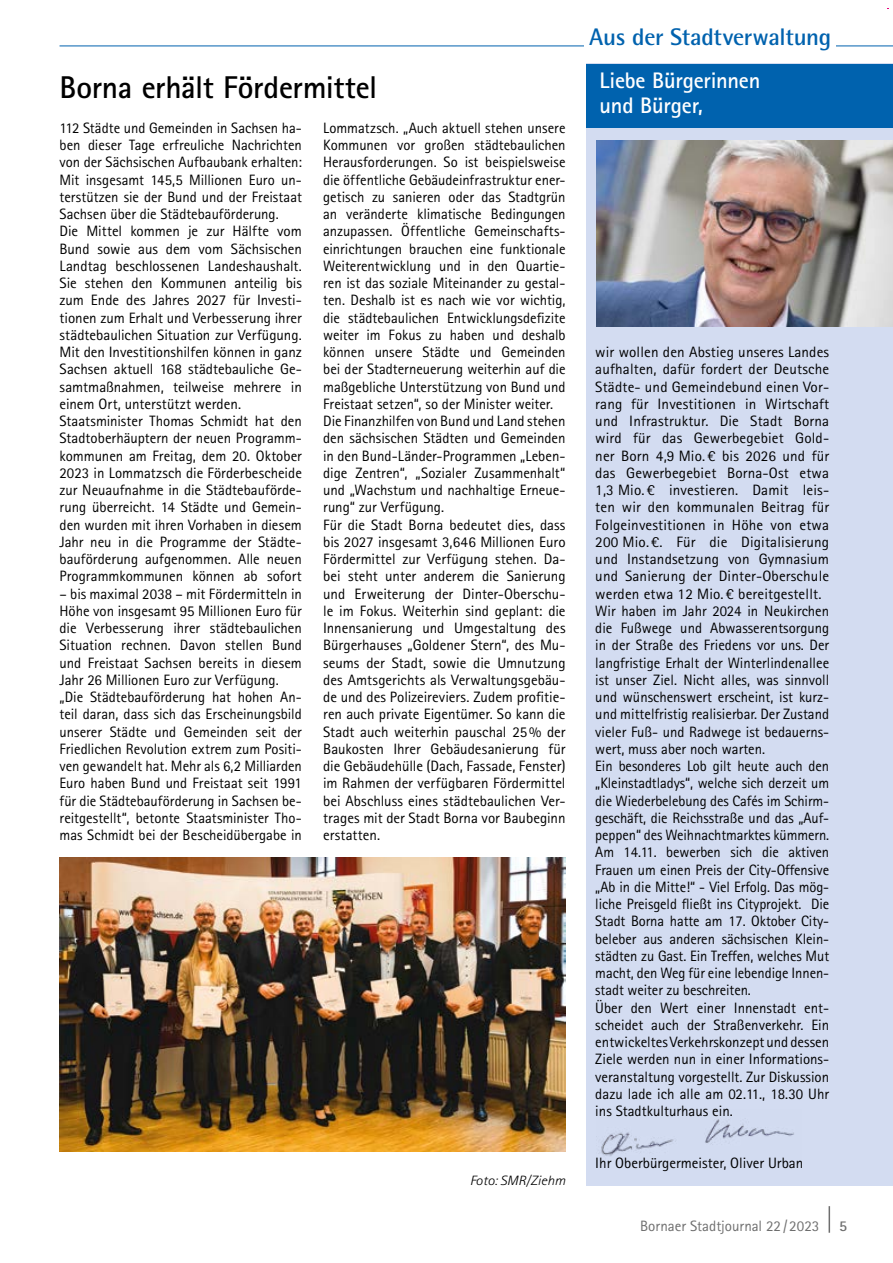
<style>
.page{position:relative;width:893px;height:1263px;background:#fff}
.page>*{position:absolute;margin:0;border:0;box-sizing:border-box;transform-origin:0 0}
.t1{font:700 31.5px "Rotis Sans Serif Std";letter-spacing:-.01em;color:#000}
.t2{font:700 24px "Rotis Semi Sans Std";letter-spacing:-.01em;color:#0062ae}
.t3{font:700 22.5px/25.5px "Rotis Sans Serif Std";letter-spacing:-.01em;color:#fff}
.t4{font:15px/17.2px "Rotis Sans Serif Std";color:#000}
.t5{font:15px "Rotis Sans Serif Std";color:#6e6e6e}
.t6{font:700 15px "Rotis Sans Serif Std";color:#6e6e6e}
.t7{font:italic 300 13.5px "Rotis Sans Serif Std";color:#000;scale:1.1 1}
</style>
<div class="page">
<svg style="left:829px;top:1206px;width:1px;height:27px"></svg>
<hr style="left:60px;top:46px;width:833px;height:1px;background:#0062ae">
<div style="left:584px;top:28px;width:252px;height:24px;background:#fff"></div>
<div style="left:587px;top:64px;width:306px;height:1122px;background:#d3dcf1"></div>
<div style="left:587px;top:64px;width:306px;height:63px;background:#0062ae"></div>
<img style="left:596px;top:140px;width:297px;height:186px">
<img style="left:598px;top:1119px;width:196px;height:37px">
<img style="left:60px;top:857px;width:506px;height:295px">
<h1 class="t1" style="left:60px;top:68px;width:319px">Borna erhält Fördermittel</h1>
<p class="t4" style="left:60px;top:119px;width:244px">112 Städte und Gemeinden in Sachsen ha&shy;ben dieser Tage erfreuliche Nachrichten von der Sächsischen Aufbaubank erhalten:<br>Mit insgesamt 145,5 Millionen Euro un&shy;terstützen sie der Bund und der Freistaat Sachsen über die Städtebauförderung.<br>Die Mittel kommen je zur Hälfte vom Bund sowie aus dem vom Sächsischen Landtag beschlossenen Landeshaushalt.<br>Sie stehen den Kommunen anteilig bis zum Ende des Jahres 2027 für Investi&shy;tionen zum Erhalt und Verbesserung ihrer städtebaulichen Situation zur Verfügung.<br>Mit den Investitionshilfen können in ganz Sachsen aktuell 168 städtebauliche Ge&shy;samtmaßnahmen, teilweise mehrere in einem Ort, unterstützt werden.<br>Staatsminister Thomas Schmidt hat den Stadtoberhäuptern der neuen Programm&shy;kommunen am Freitag, dem 20. Oktober 2023 in Lommatzsch die Förderbescheide zur Neuaufnahme in die Städtebauförde&shy;rung überreicht. 14 Städte und Gemein&shy;den wurden mit ihren Vorhaben in diesem Jahr neu in die Programme der Städte&shy;bauförderung aufgenommen. Alle neuen Programmkommunen können ab sofort</p>
<p class="t4" style="left:60px;top:585px;width:244px">– bis maximal 2038 – mit Fördermitteln in Höhe von insgesamt 95 Millionen Euro für die Verbesserung ihrer städtebaulichen Situation rechnen. Davon stellen Bund und Freistaat Sachsen bereits in diesem Jahr 26 Millionen Euro zur Verfügung. „Die Städtebauförderung hat hohen An&shy;teil daran, dass sich das Erscheinungsbild unserer Städte und Gemeinden seit der Friedlichen Revolution extrem zum Positi&shy;ven gewandelt hat. Mehr als 6,2 Milliarden Euro haben Bund und Freistaat seit 1991 für die Städtebauförderung in Sachsen be&shy;reitgestellt“, betonte Staatsminister Tho&shy;mas Schmidt bei der Bescheidübergabe in</p>
<p class="t4" style="left:323px;top:119px;width:244px">Lommatzsch. „Auch aktuell stehen unsere Kommunen vor großen städtebaulichen Herausforderungen. So ist beispielsweise die öffentliche Gebäudeinfrastruktur ener&shy;getisch zu sanieren oder das Stadtgrün an veränderte klimatische Bedingungen anzupassen. Öffentliche Gemeinschafts&shy;einrichtungen brauchen eine funktionale Weiterentwicklung und in den Quartie&shy;ren ist das soziale Miteinander zu gestal&shy;ten. Deshalb ist es nach wie vor wichtig, die städtebaulichen Entwicklungsdefizite weiter im Fokus zu haben und deshalb können unsere Städte und Gemeinden bei der Stadterneuerung weiterhin auf die maßgebliche Unterstützung von Bund und Freistaat setzen“, so der Minister weiter.<br>Die Finanzhilfen von Bund und Land stehen den sächsischen Städten und Gemeinden in den Bund-Länder-Programmen „Leben&shy;dige Zentren“, „Sozialer Zusammenhalt“ und „Wachstum und nachhaltige Erneue&shy;rung“ zur Verfügung.<br>Für die Stadt Borna bedeutet dies, dass bis 2027 insgesamt 3,646 Millionen Euro Fördermittel zur Verfügung stehen. Da&shy;bei steht unter anderem die Sanierung und Erweiterung der Dinter-Oberschu&shy;le im Fokus. Weiterhin sind geplant: die Innensanierung und Umgestaltung des Bürgerhauses „Goldener Stern“, des Mu&shy;seums der Stadt, sowie die Umnutzung des Amtsgerichts als Verwaltungsgebäu&shy;de und des Polizeireviers. Zudem profitie&shy;ren auch private Eigentümer. So kann die Stadt auch weiterhin pauschal 25% der Baukosten Ihrer Gebäudesanierung für die Gebäudehülle (Dach, Fassade, Fenster) im Rahmen der verfügbaren Fördermittel bei Abschluss eines städtebaulichen Ver&shy;trages mit der Stadt Borna vor Baubeginn erstatten.</p>
<p class="t7" style="left:470px;top:1173px;width:88px">Foto: SMR/Ziehm</p>
<h2 class="t2" style="left:589px;top:22px;width:244px">Aus der Stadtverwaltung</h2>
<h3 class="t3" style="left:600px;top:67px;width:162px">Liebe Bürgerinnen und Bürger,</h3>
<p class="t4" style="left:595px;top:343px;width:235px">wir wollen den Abstieg unseres Landes aufhalten, dafür fordert der Deutsche Städte- und Gemeindebund einen Vor&shy;rang für Investitionen in Wirtschaft und Infrastruktur. Die Stadt Borna wird für das Gewerbegebiet Gold&shy;ner Born 4,9 Mio. € bis 2026 und für das Gewerbegebiet Borna-Ost etwa 1,3 Mio. € investieren. Damit leis&shy;ten wir den kommunalen Beitrag für Folgeinvestitionen in Höhe von etwa 200 Mio. €. Für die Digitalisierung und Instandsetzung von Gymnasium und Sanierung der Dinter-Oberschule werden etwa 12 Mio. € bereitgestellt.<br>Wir haben im Jahr 2024 in Neukirchen die Fußwege und Abwasserentsorgung in der Straße des Friedens vor uns. Der langfristige Erhalt der Winterlindenallee ist unser Ziel. Nicht alles, was sinnvoll und wünschenswert erscheint, ist kurz&shy;und mittelfristig realisierbar. Der Zustand vieler Fuß- und Radwege ist bedauerns&shy;wert, muss aber noch warten.<br>Ein besonderes Lob gilt heute auch den „Kleinstadtladys“, welche sich derzeit um die Wiederbelebung des Cafés im Schirm&shy;geschäft, die Reichsstraße und das „Auf&shy;peppen“ des Weihnachtmarktes kümmern.<br>Am 14.11. bewerben sich die aktiven Frauen um einen Preis der City-Offensive „Ab in die Mitte!“ - Viel Erfolg. Das mög&shy;liche Preisgeld fließt ins Cityprojekt. Die Stadt Borna hatte am 17. Oktober City&shy;beleber aus anderen sächsischen Klein&shy;städten zu Gast. Ein Treffen, welches Mut macht, den Weg für eine lebendige Innen&shy;stadt weiter zu beschreiten.<br>Über den Wert einer Innenstadt ent&shy;scheidet auch der Straßenverkehr. Ein entwickeltes Verkehrskonzept und dessen Ziele werden nun in einer Informations&shy;veranstaltung vorgestellt. Zur Diskussion dazu lade ich alle am 02.11., 18.30 Uhr ins Stadtkulturhaus ein.</p>
<p class="t4" style="left:595px;top:1154px;width:210px">Ihr Oberbürgermeister, Oliver Urban</p>
<p class="t5" style="left:640px;top:1217px;width:181px">Bornaer Stadtjournal 22/2023</p>
<p class="t6" style="left:839px;top:1217px;width:10px">5</p>
</div>
